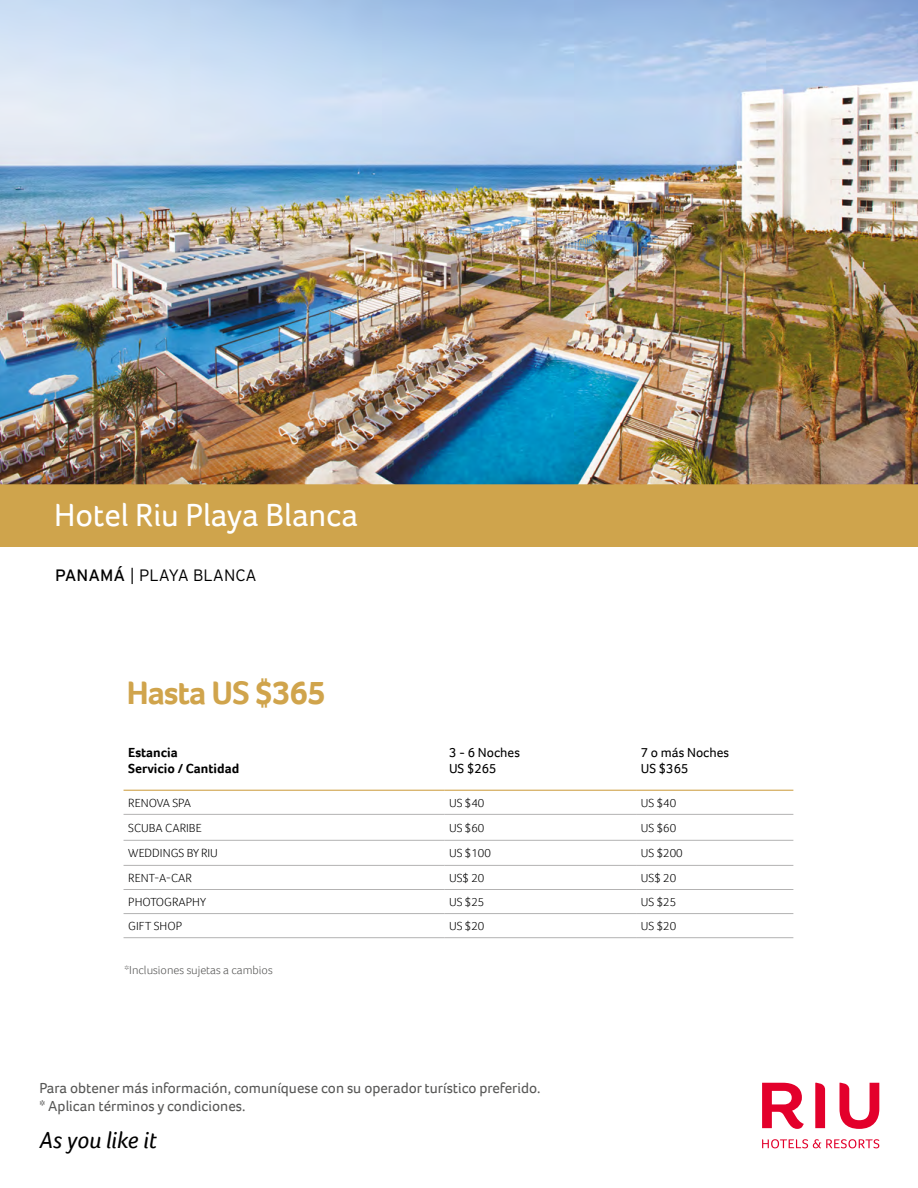
<style>
.page{position:relative;width:918px;height:1188px;background:#fff}
.page>*{position:absolute;margin:0;border:0;box-sizing:border-box;transform-origin:0 0}
.t1{font:700 33.45px "Foco";letter-spacing:-.025em;color:#d0a44c}
.t2{font:33px "Foco";letter-spacing:-.005em;color:#fff}
.t3{font:italic 24px "Foco";color:#000}
.t4{font:300 16.5px "Interstate";color:#000}
.t5{font:15px/18px "Foco";color:#575756}
.t6{font:13.5px/16.2px "Foco";color:#000}
.t7{font:700 13.5px/16.2px "Foco";color:#000}
.t8{font:300 12px "Foco";color:#000}
.t9{font:300 12px "Foco";color:#575756}
.s1{font-weight:400}
</style>
<div class="page">
<div style="left:0;top:484px;width:918px;height:63px;background:#cfa44c"></div>
<img style="left:0;top:0;width:918px;height:484px">
<hr style="left:124px;top:840px;width:320px;height:1px;background:#b3b2b2">
<hr style="left:444px;top:840px;width:192px;height:1px;background:#b3b2b2">
<hr style="left:636px;top:840px;width:157px;height:1px;background:#b3b2b2">
<hr style="left:124px;top:865px;width:320px;height:1px;background:#b3b2b2">
<hr style="left:444px;top:865px;width:192px;height:1px;background:#b3b2b2">
<hr style="left:636px;top:865px;width:157px;height:1px;background:#b3b2b2">
<hr style="left:124px;top:889px;width:320px;height:1px;background:#b3b2b2">
<hr style="left:444px;top:889px;width:192px;height:1px;background:#b3b2b2">
<hr style="left:636px;top:889px;width:157px;height:1px;background:#b3b2b2">
<hr style="left:124px;top:913px;width:320px;height:1px;background:#b3b2b2">
<hr style="left:444px;top:913px;width:192px;height:1px;background:#b3b2b2">
<hr style="left:636px;top:913px;width:157px;height:1px;background:#b3b2b2">
<hr style="left:124px;top:790px;width:320px;height:1px;background:#d0a44c">
<hr style="left:124px;top:814px;width:320px;height:1px;background:#b3b2b2">
<hr style="left:444px;top:790px;width:192px;height:1px;background:#d0a44c">
<hr style="left:444px;top:814px;width:192px;height:1px;background:#b3b2b2">
<hr style="left:636px;top:790px;width:157px;height:1px;background:#d0a44c">
<hr style="left:636px;top:814px;width:157px;height:1px;background:#b3b2b2">
<hr style="left:124px;top:937px;width:320px;height:1px;background:#b3b2b2">
<hr style="left:444px;top:937px;width:192px;height:1px;background:#b3b2b2">
<hr style="left:636px;top:937px;width:157px;height:1px;background:#b3b2b2">
<svg style="left:762px;top:1082px;width:117px;height:66px"></svg>
<h2 class="t2" style="left:54px;top:493px;width:306px">Hotel Riu Playa Blanca</h2>
<h3 class="t4" style="left:55px;top:566px;width:203px"><span class="s1">PANAMÁ</span> | PLAYA BLANCA</h3>
<h1 class="t1" style="left:127px;top:671px;width:201px">Hasta US $365</h1>
<p class="t7" style="left:128px;top:744px;width:112px">Estancia<br>Servicio / Cantidad</p>
<p class="t6" style="left:449px;top:744px;width:72px">3 - 6 Noches<br>US $265</p>
<p class="t6" style="left:641px;top:744px;width:90px">7 o más Noches<br>US $365</p>
<p class="t8" style="left:128px;top:795px;width:64px">RENOVA SPA</p>
<p class="t8" style="left:449px;top:795px;width:37px">US $40</p>
<p class="t8" style="left:641px;top:795px;width:37px">US $40</p>
<p class="t8" style="left:128px;top:820px;width:75px">SCUBA CARIBE</p>
<p class="t8" style="left:449px;top:820px;width:37px">US $60</p>
<p class="t8" style="left:641px;top:820px;width:37px">US $60</p>
<p class="t8" style="left:128px;top:845px;width:91px">WEDDINGS BY RIU</p>
<p class="t8" style="left:449px;top:845px;width:43px">US $100</p>
<p class="t8" style="left:641px;top:845px;width:43px">US $200</p>
<p class="t8" style="left:128px;top:870px;width:65px">RENT-A-CAR</p>
<p class="t8" style="left:449px;top:870px;width:37px">US$ 20</p>
<p class="t8" style="left:641px;top:870px;width:37px">US$ 20</p>
<p class="t8" style="left:128px;top:894px;width:79px">PHOTOGRAPHY</p>
<p class="t8" style="left:449px;top:894px;width:37px">US $25</p>
<p class="t8" style="left:641px;top:894px;width:37px">US $25</p>
<p class="t8" style="left:128px;top:918px;width:55px">GIFT SHOP</p>
<p class="t8" style="left:449px;top:918px;width:37px">US $20</p>
<p class="t8" style="left:641px;top:918px;width:37px">US $20</p>
<p class="t9" style="left:125px;top:962px;width:150px">*Inclusiones sujetas a cambios</p>
<p class="t5" style="left:39px;top:1079px;width:503px">Para obtener más información, comuníquese con su operador turístico preferido. * Aplican términos y condiciones.</p>
<h3 class="t3" style="left:39px;top:1124px;width:119px">As you like it</h3>
</div>
